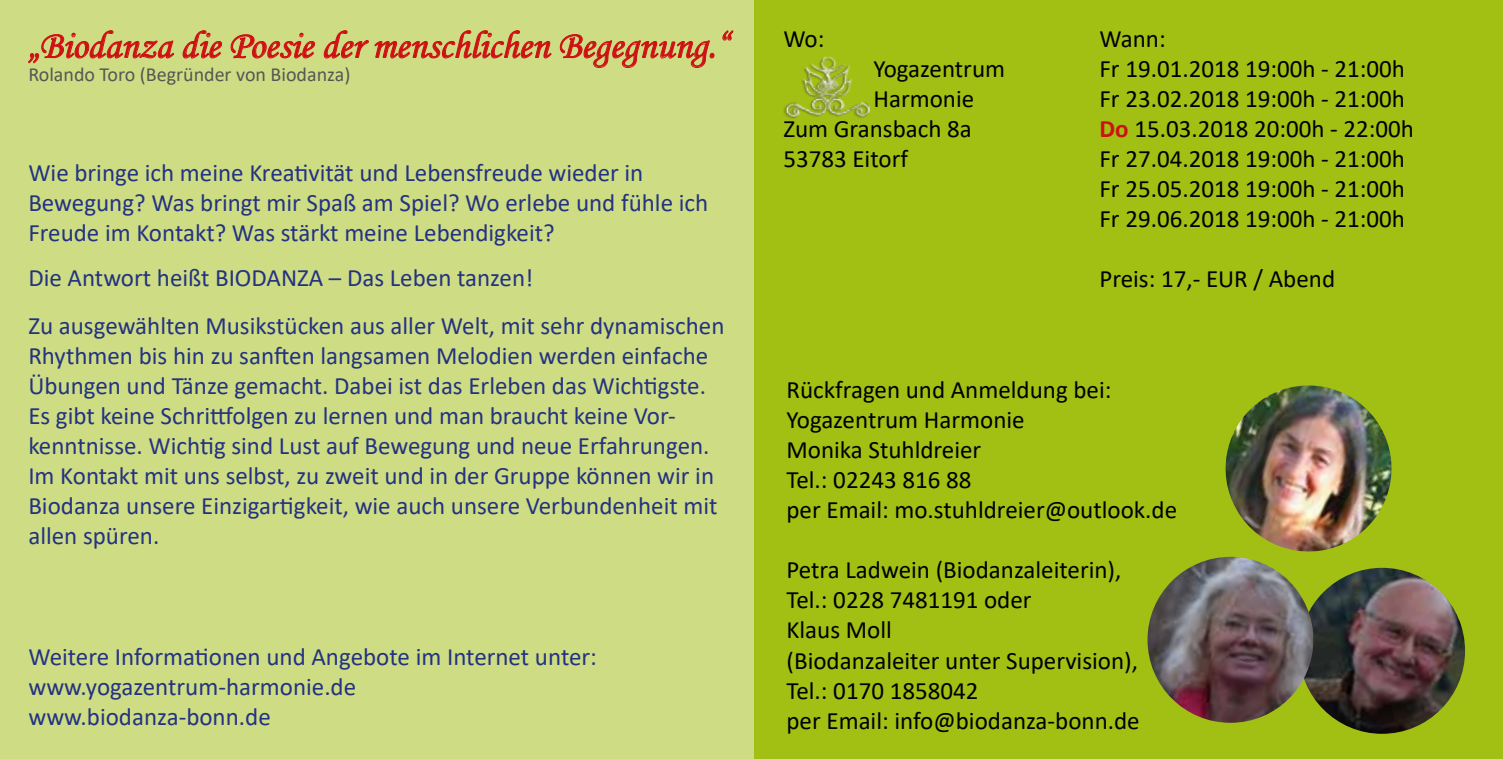
<style>
.page{position:relative;width:1503px;height:759px;background:#fff}
.page>*{position:absolute;margin:0;border:0;box-sizing:border-box;transform-origin:0 0}
.t1{font:38.75px "Monotype Corsiva";color:#cd1013}
.t2{font:25px/30px "Calibri";color:#243282}
.t3{font:25px/30px "Calibri";color:#000}
.t4{font:20px "Calibri";color:#565655}
.s1{font-weight:700;color:#cd1013}
</style>
<div class="page">
<div style="left:0;top:0;width:1502px;height:758px;background:#a2bf13"></div>
<div style="left:0;top:0;width:753px;height:758px;background:#cedd83"></div>
<img style="left:1299px;top:567px;width:165px;height:166px;border-radius:83px">
<img style="left:1147px;top:556px;width:166px;height:166px;border-radius:83px">
<svg style="left:28px;top:30px;width:147px;height:34px"></svg>
<svg style="left:182px;top:30px;width:40px;height:29px"></svg>
<svg style="left:230px;top:32px;width:85px;height:27px"></svg>
<svg style="left:323px;top:30px;width:229px;height:29px"></svg>
<svg style="left:559px;top:30px;width:175px;height:38px"></svg>
<img style="left:783px;top:56px;width:88px;height:63px">
<img style="left:1221px;top:385px;width:171px;height:172px">
<h1 class="t1" style="left:28px;top:22px;width:702px">„Biodanza die Poesie der menschlichen Begegnung.“</h1>
<p class="t4" style="left:28px;top:61px;width:323px">Rolando Toro (Begründer von Biodanza)</p>
<p class="t2" style="left:28px;top:157px;width:681px">Wie bringe ich meine Kreativität und Lebensfreude wieder in<br>Bewegung? Was bringt mir Spaß am Spiel? Wo erlebe und fühle ich<br>Freude im Kontakt? Was stärkt meine Lebendigkeit?</p>
<p class="t2" style="left:28px;top:253px;width:697px;line-height:48px">Die Antwort heißt BIODANZA – Das Leben tanzen!<br>Zu ausgewählten Musikstücken aus aller Welt, mit sehr dynamischen</p>
<p class="t2" style="left:28px;top:340px;width:690px">Rhythmen bis hin zu sanften langsamen Melodien werden einfache Übungen und Tänze gemacht. Dabei ist das Erleben das Wichtigste.<br>Es gibt keine Schrittfolgen zu lernen und man braucht keine Vor&shy;kenntnisse. Wichtig sind Lust auf Bewegung und neue Erfahrungen.<br>Im Kontakt mit uns selbst, zu zweit und in der Gruppe können wir in Biodanza unsere Einzigartigkeit, wie auch unsere Verbundenheit mit allen spüren.</p>
<p class="t2" style="left:28px;top:640px;width:570px">Weitere Informationen und Angebote im Internet unter: www.yogazentrum-harmonie.de www.biodanza-bonn.de</p>
<p class="t3" style="left:783px;top:23px;width:43px">Wo:</p>
<p class="t3" style="left:873px;top:53px;width:133px">Yogazentrum</p>
<p class="t3" style="left:873px;top:83px;width:102px">Harmonie</p>
<p class="t3" style="left:783px;top:113px;width:190px">Zum Gransbach 8a</p>
<p class="t3" style="left:783px;top:143px;width:126px">53783 Eitorf</p>
<p class="t3" style="left:1099px;top:23px;width:316px">Wann:<br>Fr 19.01.2018 19:00h - 21:00h<br>Fr 23.02.2018 19:00h - 21:00h<br><span class="s1">Do</span> 15.03.2018 20:00h - 22:00h<br>Fr 27.04.2018 19:00h - 21:00h<br>Fr 25.05.2018 19:00h - 21:00h<br>Fr 29.06.2018 19:00h - 21:00h</p>
<p class="t3" style="left:1099px;top:263px;width:237px">Preis: 17,- EUR / Abend</p>
<p class="t3" style="left:786px;top:374px;width:392px">Rückfragen und Anmeldung bei:<br>Yogazentrum Harmonie<br>Monika Stuhldreier<br>Tel.: 02243 816 88<br>per Email: mo.stuhldreier@outlook.de</p>
<p class="t3" style="left:786px;top:554px;width:355px">Petra Ladwein (Biodanzaleiterin),<br>Tel.: 0228 7481191 oder<br>Klaus Moll<br>(Biodanzaleiter unter Supervision),<br>Tel.: 0170 1858042<br>per Email: info@biodanza-bonn.de</p>
</div>
